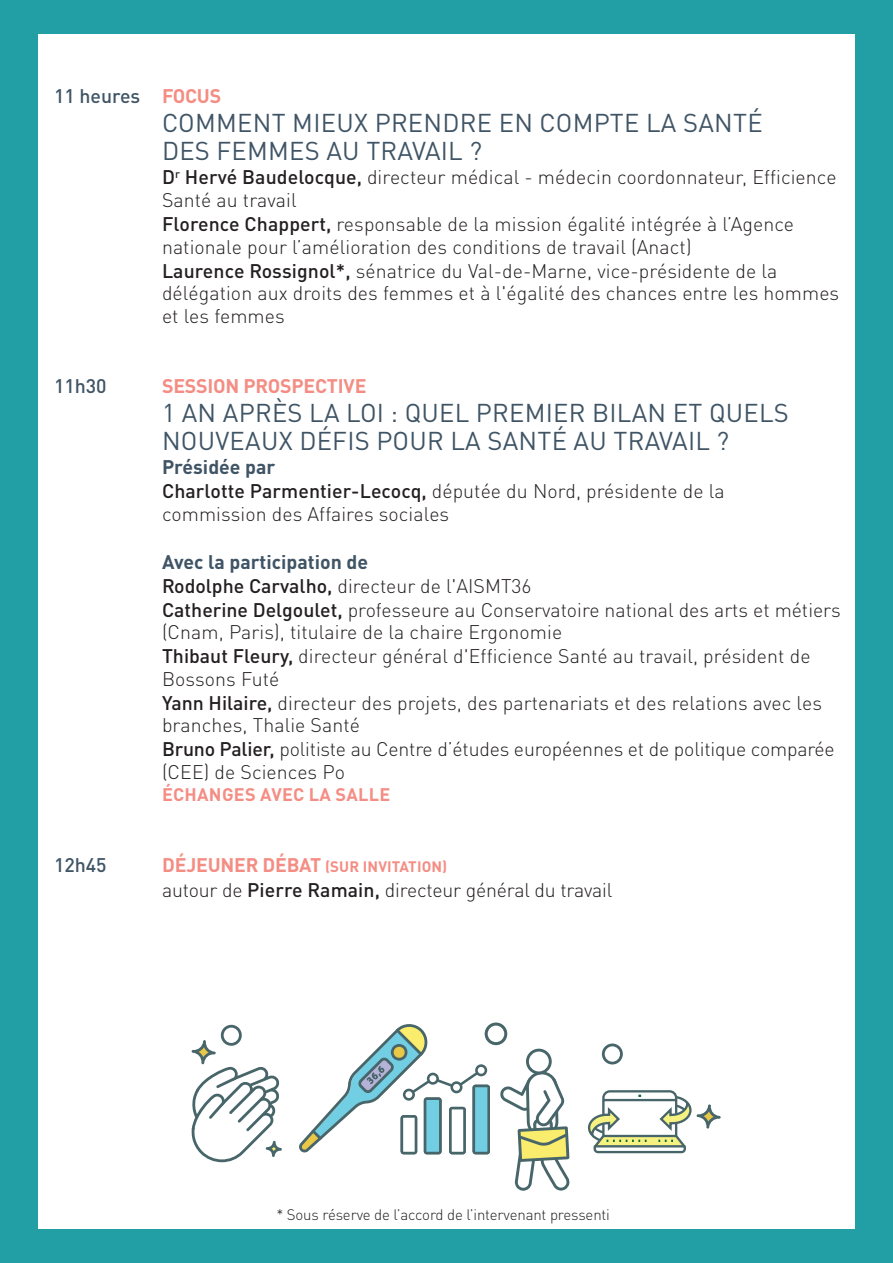
<style>
.page{position:relative;width:893px;height:1263px;background:#219fa4}
.page>*{position:absolute;margin:0;border:0;box-sizing:border-box;transform-origin:0 0}
.t1{font:25.5px/28.5px "DIN Pro";letter-spacing:.01em;color:#3f5465}
.t2{font:300 19.5px/23.4px "DIN Pro";letter-spacing:.005em;color:#231f20}
.t3{font:500 19.5px "DIN Pro";color:#3f5465}
.t4{font:700 19.5px "DIN Pro";letter-spacing:-.01em;color:#f48d84}
.t5{font:700 18px "DIN Pro";letter-spacing:.015em;color:#f48d84}
.t6{font:300 15px "DIN Pro";letter-spacing:-.01em;color:#231f20}
.t7{font:700 15px "DIN Pro";letter-spacing:.01em;color:#f48d84}
.s1{font-weight:700;color:#f48d84}
.s2{font-weight:500}
.s3{font-weight:700;color:#3f5465}
.s4{font-size:19.5px}
</style>
<div class="page">
<div style="left:38px;top:34px;width:817px;height:1195px;background:#fff"></div>
<svg style="left:602px;top:1043px;width:21px;height:21px"></svg>
<svg style="left:191px;top:1025px;width:91px;height:138px"></svg>
<hr style="left:272px;top:1040px;width:27px;height:3px;background:#fff">
<svg style="left:299px;top:1022px;width:271px;height:169px"></svg>
<svg style="left:588px;top:1090px;width:133px;height:64px"></svg>
<p class="t3" style="left:54px;top:81px;width:169px">11 heures <span class="s1">FOCUS</span></p>
<h1 class="t1" style="left:162px;top:106px;width:602px">COMMENT MIEUX PRENDRE EN COMPTE LA SANTÉ<br>DES FEMMES AU TRAVAIL ?</h1>
<p class="t2" style="left:162px;top:164px;width:679px;line-height:23px"><span class="s2">D</span><sup>r</sup> <span class="s2">Hervé Baudelocque,</span> directeur médical - médecin coordonnateur, Efficience Santé au travail<br><span class="s2">Florence Chappert,</span> responsable de la mission égalité intégrée à l’Agence nationale pour l’amélioration des conditions de travail (Anact)<br><span class="s2">Laurence Rossignol*,</span> sénatrice du Val-de-Marne, vice-présidente de la délégation aux droits des femmes et à l'égalité des chances entre les hommes et les femmes</p>
<p class="t3" style="left:54px;top:370px;width:54px">11h30</p>
<p class="t4" style="left:162px;top:370px;width:206px">SESSION PROSPECTIVE</p>
<h1 class="t1" style="left:162px;top:396px;width:628px">1 AN APRÈS LA LOI : QUEL PREMIER BILAN ET QUELS<br>NOUVEAUX DÉFIS POUR LA SANTÉ AU TRAVAIL ?</h1>
<p class="t2" style="left:162px;top:454px;width:564px"><span class="s3">Présidée par<br></span><span class="s2">Charlotte Parmentier-Lecocq,</span> députée du Nord, présidente de la commission des Affaires sociales</p>
<p class="t2" style="left:162px;top:548px;width:680px"><span class="s3">Avec la participation de<br></span><span class="s2">Rodolphe Carvalho,</span> directeur de l'AISMT36<br><span class="s2">Catherine Delgoulet,</span> professeure au Conservatoire national des arts et métiers (Cnam, Paris), titulaire de la chaire Ergonomie<br><span class="s2">Thibaut Fleury,</span> directeur général d'Efficience Santé au travail, président de Bossons Futé<br><span class="s2">Yann Hilaire,</span> directeur des projets, des partenariats et des relations avec les branches, Thalie Santé<br><span class="s2">Bruno Palier,</span> politiste au Centre d’études européennes et de politique comparée (CEE) de Sciences Po</p>
<p class="t5" style="left:162px;top:779px;width:230px">ÉCHANGES AVEC LA SALLE</p>
<p class="t3" style="left:54px;top:849px;width:54px">12h45</p>
<p class="t7" style="left:162px;top:854px;width:287px"><span class="s4">DÉJEUNER DÉBAT</span> (SUR INVITATION)</p>
<p class="t2" style="left:162px;top:877px;width:452px">autour de <span class="s2">Pierre Ramain,</span> directeur général du travail</p>
<p class="t6" style="left:276px;top:1203px;width:335px">* Sous réserve de l’accord de l’intervenant pressenti</p>
</div>
